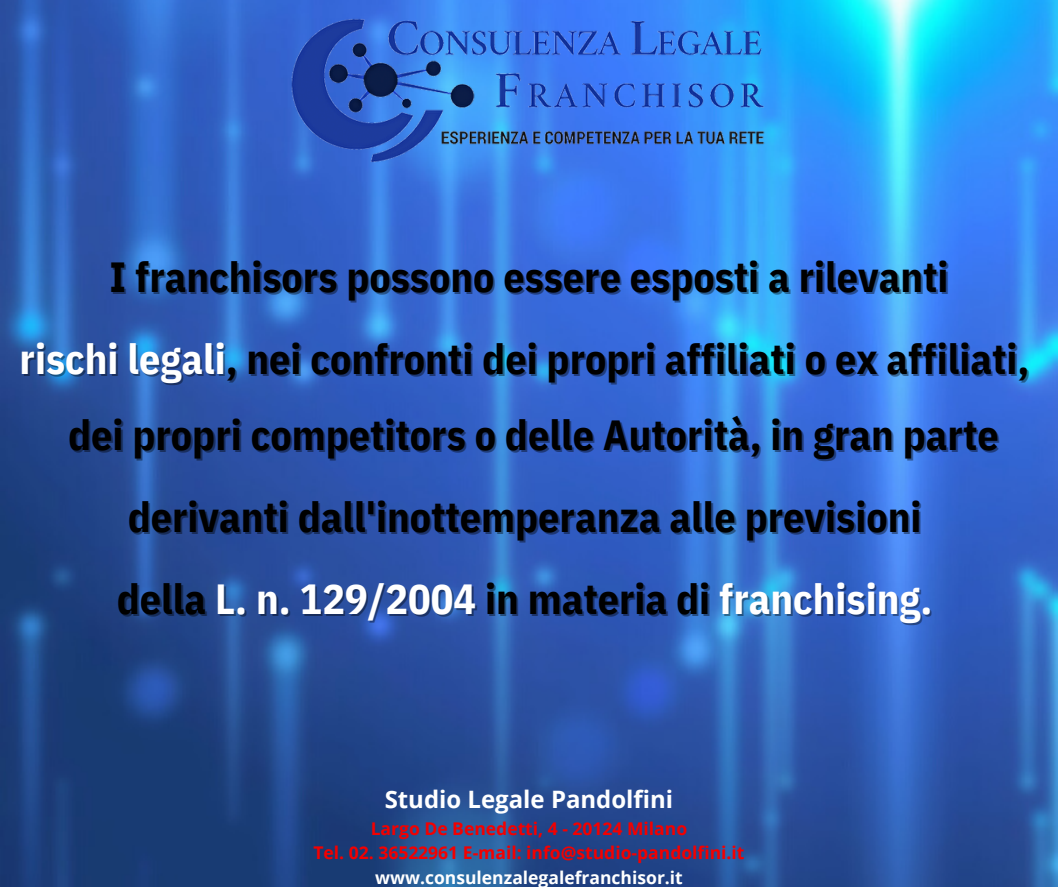
<style>
.page{position:relative;width:1058px;height:887px;background:#fff}
.page>*{position:absolute;margin:0;border:0;box-sizing:border-box;transform-origin:0 0}
.t1{font:700 42px/82.2px "IBM Plex Sans Cond";color:#000;text-align:center}
.t2{font:700 42px "IBM Plex Sans Cond";color:#fff}
.t3{font:700 24px "Open Sans";color:#fff}
.t4{font:700 17.55px "Open Sans";color:#f40000}
.t5{font:700 17.55px "Open Sans";color:#fff}
.s1{color:#fff}
.s2{color:#000}
</style>
<div class="page">
<img style="left:0;top:0;width:1058px;height:886px">
<img style="left:292px;top:0;width:474px;height:198px">
<p class="t1" style="left:109px;top:235px;width:840px">I franchisors possono essere esposti a rilevanti</p>
<p class="t1" style="left:20px;top:317px;width:1011px"><span class="s1">rischi legali</span>, nei confronti dei propri affiliati o ex affiliati,</p>
<p class="t1" style="left:68px;top:393px;width:932px">dei propri competitors o delle Autorità, in gran parte derivanti dall'inottemperanza alle previsioni</p>
<p class="t2" style="left:117px;top:571px;width:817px"><span class="s2">della</span> L. n. 129/2004 <span class="s2">in materia di</span> franchising.</p>
<p class="t3" style="left:385px;top:782px;width:290px">Studio Legale Pandolfini</p>
<p class="t4" style="left:371px;top:816px;width:318px">Largo De Benedetti, 4 - 20124 Milano</p>
<p class="t4" style="left:313px;top:840px;width:432px">Tel. 02. 36522961 E-mail: info@studio-pandolfini.it</p>
<p class="t5" style="left:375px;top:864px;width:309px">www.consulenzalegalefranchisor.it</p>
</div>
